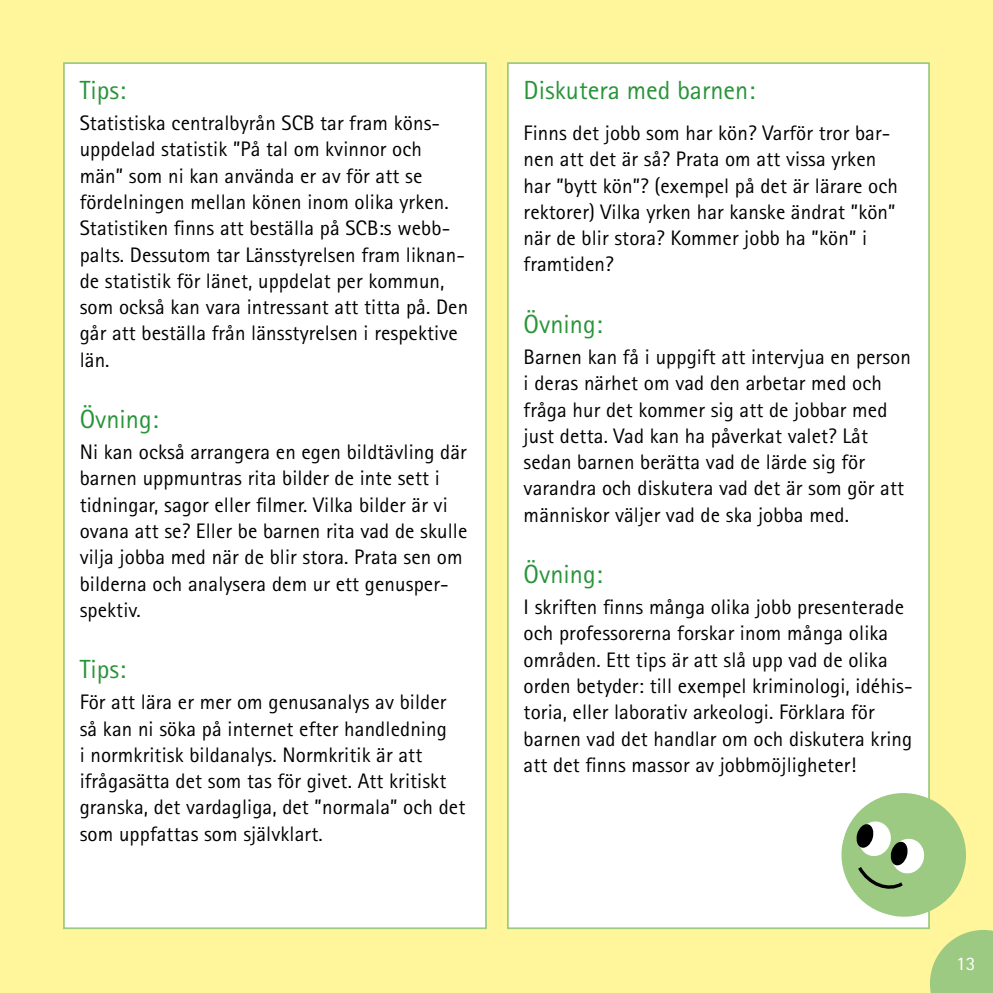
<style>
.page{position:relative;width:993px;height:993px;background:#fff}
.page>*{position:absolute;margin:0;border:0;box-sizing:border-box;transform-origin:0 0}
.t1{font:26.25px "Agfa Rotis Sans Serif";color:#289438}
.t2{font:21px/26.2px "Agfa Rotis Sans Serif";letter-spacing:.005em;color:#000}
.t3{font:19.25px "Agfa Rotis Sans Serif";color:#fff}
</style>
<div class="page">
<div style="left:0;top:0;width:992px;height:992px;background:#fff69b"></div>
<svg style="left:929px;top:929px;width:63px;height:63px;background:#aed286"></svg>
<div style="left:64px;top:63px;width:422px;height:864px;background:#fff"></div>
<div style="left:63px;top:62px;width:423px;height:866px;border:2px solid #9cca82"></div>
<div style="left:507px;top:63px;width:421px;height:864px;background:#fff"></div>
<svg style="left:841px;top:785px;width:131px;height:138px"></svg>
<p class="t1" style="left:80px;top:74px;width:48px">Tips:</p>
<p class="t2" style="left:80px;top:110px;width:390px">Statistiska centralbyrån SCB tar fram köns&shy;uppdelad statistik ”På tal om kvinnor och män” som ni kan använda er av för att se fördelningen mellan könen inom olika yrken.<br>Statistiken finns att beställa på SCB:s webb&shy;palts. Dessutom tar Länsstyrelsen fram liknan&shy;de statistik för länet, uppdelat per kommun, som också kan vara intressant att titta på. Den går att beställa från länsstyrelsen i respektive län.</p>
<p class="t1" style="left:80px;top:403px;width:80px">Övning:</p>
<p class="t2" style="left:80px;top:438px;width:389px">Ni kan också arrangera en egen bildtävling där barnen uppmuntras rita bilder de inte sett i tidningar, sagor eller filmer. Vilka bilder är vi ovana att se? Eller be barnen rita vad de skulle vilja jobba med när de blir stora. Prata sen om bilderna och analysera dem ur ett genusper&shy;spektiv.</p>
<p class="t1" style="left:80px;top:653px;width:48px">Tips:</p>
<p class="t2" style="left:80px;top:688px;width:387px">För att lära er mer om genusanalys av bilder så kan ni söka på internet efter handledning<br>i normkritisk bildanalys. Normkritik är att ifrågasätta det som tas för givet. Att kritiskt granska, det vardagliga, det ”normala” och det som uppfattas som självklart.</p>
<p class="t1" style="left:523px;top:74px;width:233px">Diskutera med barnen:</p>
<p class="t2" style="left:523px;top:120px;width:375px">Finns det jobb som har kön? Varför tror bar&shy;nen att det är så? Prata om att vissa yrken har ”bytt kön”? (exempel på det är lärare och rektorer) Vilka yrken har kanske ändrat ”kön” när de blir stora? Kommer jobb ha ”kön” i framtiden?</p>
<p class="t1" style="left:523px;top:308px;width:80px">Övning:</p>
<p class="t2" style="left:523px;top:343px;width:388px">Barnen kan få i uppgift att intervjua en person i deras närhet om vad den arbetar med och fråga hur det kommer sig att de jobbar med just detta. Vad kan ha påverkat valet? Låt sedan barnen berätta vad de lärde sig för varandra och diskutera vad det är som gör att människor väljer vad de ska jobba med.</p>
<p class="t1" style="left:523px;top:558px;width:80px">Övning:</p>
<p class="t2" style="left:523px;top:593px;width:390px">I skriften finns många olika jobb presenterade och professorerna forskar inom många olika områden. Ett tips är att slå upp vad de olika orden betyder: till exempel kriminologi, idéhis&shy;toria, eller laborativ arkeologi. Förklara för barnen vad det handlar om och diskutera kring att det finns massor av jobbmöjligheter!</p>
<p class="t3" style="left:955px;top:952px;width:21px">13</p>
</div>
